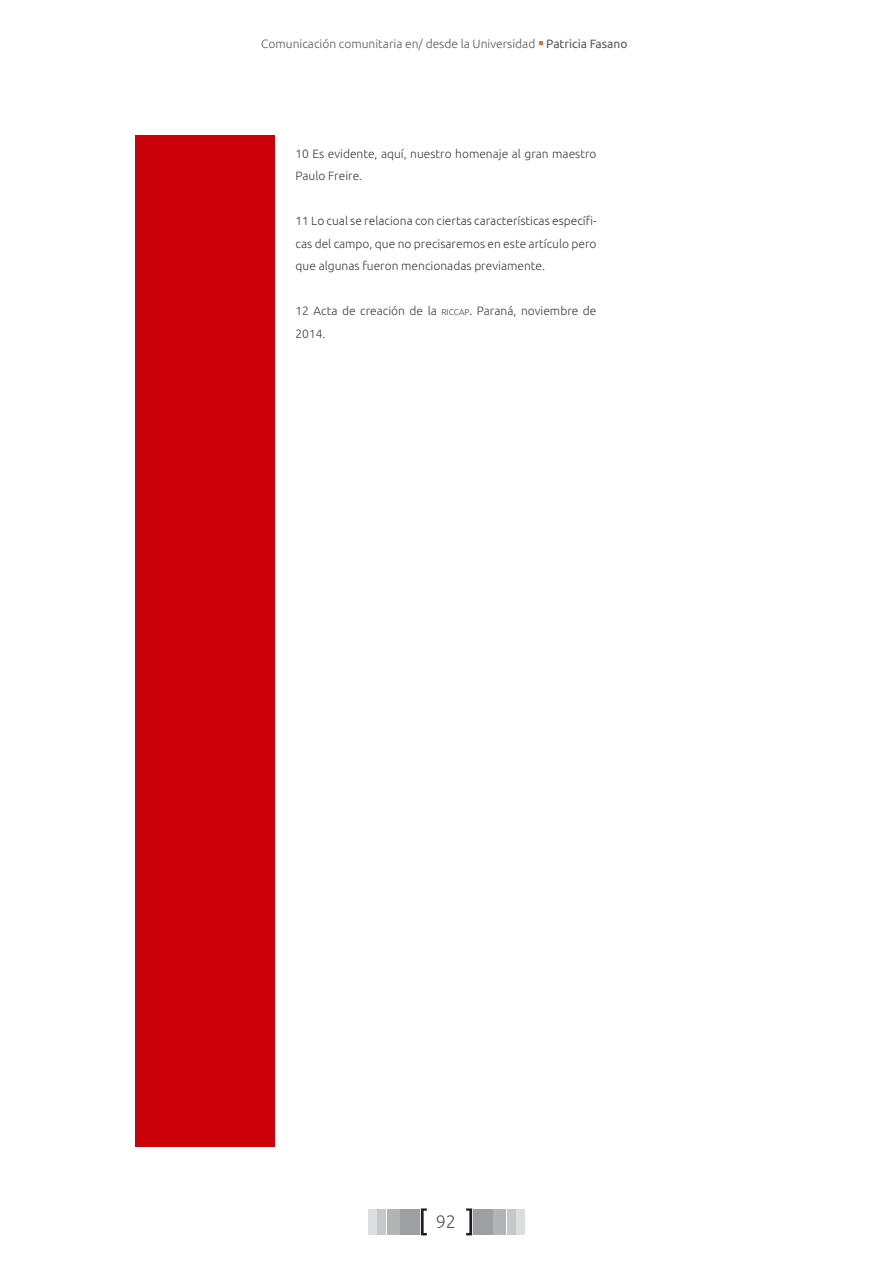
<style>
.page{position:relative;width:893px;height:1263px;background:#fff}
.page>*{position:absolute;margin:0;border:0;box-sizing:border-box;transform-origin:0 0}
.t1{font:18px "Ubuntu Light 2";color:#57585a}
.notas{font:12px/22.5px "Ubuntu Light 2";color:#3e3e3f}
.t2{font:12px "Ubuntu Light 2";color:#57585a}
.s1{font-family:"Ubuntu"}
.s2{font-family:"Ubuntu";font-weight:300}
.s3{font-family:"Ubuntu";font-weight:300;font-size:8.4px}
</style>
<div class="page">
<div style="left:369px;top:1209px;width:8px;height:25px;background:#dcdddf"></div>
<div style="left:516px;top:1209px;width:8px;height:25px;background:#dcdddf"></div>
<div style="left:378px;top:1209px;width:8px;height:25px;background:#c7c8ca"></div>
<div style="left:507px;top:1209px;width:8px;height:25px;background:#c7c8ca"></div>
<div style="left:387px;top:1209px;width:13px;height:25px;background:#b2b3b7"></div>
<div style="left:493px;top:1209px;width:13px;height:25px;background:#b2b3b7"></div>
<div style="left:400px;top:1209px;width:20px;height:25px;background:#9d9fa2"></div>
<div style="left:473px;top:1209px;width:20px;height:25px;background:#9d9fa2"></div>
<svg style="left:421px;top:1208px;width:6px;height:27px"></svg>
<svg style="left:466px;top:1208px;width:6px;height:27px"></svg>
<div style="left:135px;top:135px;width:140px;height:1011px;background:#cb000a"></div>
<p class="t2" style="left:261px;top:36px;width:368px">Comunicación comunitaria en/ desde la Universidad <span class="s1">Patricia Fasano</span></p>
<p class="notas" style="left:296px;top:142px;width:302px">10 Es evidente, aquí, nuestro homenaje al gran maestro<br>Paulo Freire.</p>
<p class="notas" style="left:296px;top:209px;width:302px;text-align:justify"><span class="s2">11 Lo cual se relaciona con ciertas características específi&shy;</span>cas del campo, que no precisaremos en este artículo pero que algunas fueron mencionadas previamente.</p>
<p class="notas" style="left:296px;top:299px;width:302px">12 Acta de creación de la <span class="s3">RICCAP</span>. Paraná, noviembre de<br>2014.</p>
<h1 class="t1" style="left:436px;top:1211px;width:22px">92</h1>
</div>
